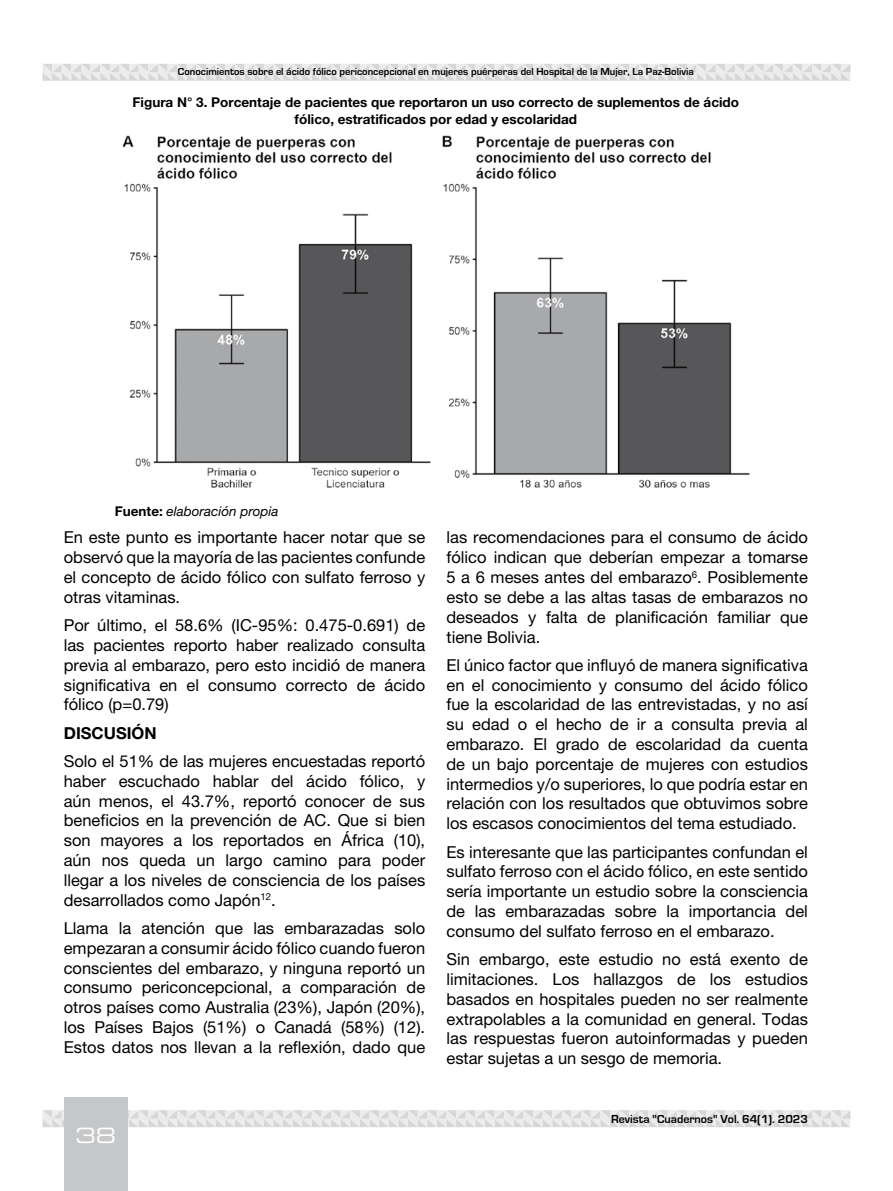
<style>
.page{position:relative;width:893px;height:1191px;background:#fff}
.page>*{position:absolute;margin:0;border:0;box-sizing:border-box;transform-origin:0 0}
.t1{font:21px "Eurostile LT Std Ex 2";color:#fff}
.t2{font:16.5px/19.8px "Helvetica Neue LT Std";color:#000;text-align:justify}
.t3{font:700 16.5px "Helvetica Neue LT Std";color:#000}
.t4{font:700 13.5px/16.2px "Helvetica Neue LT Std";color:#000;text-align:center}
.t5{font:italic 13.5px "Helvetica Neue LT Std";color:#000}
.t6{font:700 12px "Eurostile";color:#000}
.t7{font:700 10.5px "Eurostile";color:#000}
.s1{font-weight:700;font-style:normal}
</style>
<div class="page">
<svg style="left:43px;top:64px;width:807px;height:17px"></svg>
<svg style="left:43px;top:1110px;width:807px;height:17px"></svg>
<div style="left:64px;top:1097px;width:64px;height:94px;background:#c6c7c8"></div>
<img style="left:122px;top:135px;width:628px;height:353px">
<p class="t7" style="left:178px;top:66px;width:517px">Conocimientos sobre el ácido fólico periconcepcional en mujeres puérperas del Hospital de la Mujer, La Paz-Bolivia</p>
<p class="t4" style="left:133px;top:94px;width:608px">Figura N° 3. Porcentaje de pacientes que reportaron un uso correcto de suplementos de ácido fólico, estratificados por edad y escolaridad</p>
<p class="t5" style="left:115px;top:503px;width:165px"><span class="s1">Fuente:</span> elaboración propia</p>
<p class="t2" style="left:64px;top:527px;width:363px">En este punto es importante hacer notar que se observó que la mayoría de las pacientes confunde el concepto de ácido fólico con sulfato ferroso y otras vitaminas.</p>
<p class="t2" style="left:64px;top:615px;width:363px">Por último, el 58.6% (IC-95%: 0.475-0.691) de las pacientes reporto haber realizado consulta previa al embarazo, pero esto incidió de manera significativa en el consumo correcto de ácido fólico (p=0.79)</p>
<p class="t3" style="left:64px;top:722px;width:94px">DISCUSIÓN</p>
<p class="t2" style="left:64px;top:751px;width:363px">Solo el 51% de las mujeres encuestadas reportó haber escuchado hablar del ácido fólico, y aún menos, el 43.7%, reportó conocer de sus beneficios en la prevención de AC. Que si bien son mayores a los reportados en África (10), aún nos queda un largo camino para poder llegar a los niveles de consciencia de los países desarrollados como Japón<sup>12</sup>.</p>
<p class="t2" style="left:64px;top:918px;width:363px">Llama la atención que las embarazadas solo empezaran a consumir ácido fólico cuando fueron conscientes del embarazo, y ninguna reportó un consumo periconcepcional, a comparación de otros países como Australia (23%), Japón (20%), los Países Bajos (51%) o Canadá (58%) (12).<br>Estos datos nos llevan a la reflexión, dado que</p>
<p class="t1" style="left:75px;top:1121px;width:42px">38</p>
<p class="t2" style="left:446px;top:527px;width:363px">las recomendaciones para el consumo de ácido fólico indican que deberían empezar a tomarse 5 a 6 meses antes del embarazo<sup>6</sup>. Posiblemente esto se debe a las altas tasas de embarazos no deseados y falta de planificación familiar que tiene Bolivia.</p>
<p class="t2" style="left:446px;top:655px;width:363px">El único factor que influyó de manera significativa en el conocimiento y consumo del ácido fólico fue la escolaridad de las entrevistadas, y no así su edad o el hecho de ir a consulta previa al embarazo. El grado de escolaridad da cuenta de un bajo porcentaje de mujeres con estudios intermedios y/o superiores, lo que podría estar en relación con los resultados que obtuvimos sobre los escasos conocimientos del tema estudiado.</p>
<p class="t2" style="left:446px;top:841px;width:363px">Es interesante que las participantes confundan el sulfato ferroso con el ácido fólico, en este sentido sería importante un estudio sobre la consciencia de las embarazadas sobre la importancia del consumo del sulfato ferroso en el embarazo.</p>
<p class="t2" style="left:446px;top:949px;width:363px">Sin embargo, este estudio no está exento de limitaciones. Los hallazgos de los estudios basados en hospitales pueden no ser realmente extrapolables a la comunidad en general. Todas las respuestas fueron autoinformadas y pueden estar sujetas a un sesgo de memoria.</p>
<p class="t6" style="left:611px;top:1112px;width:198px">Revista "Cuadernos" Vol. 64(1). 2023</p>
</div>
